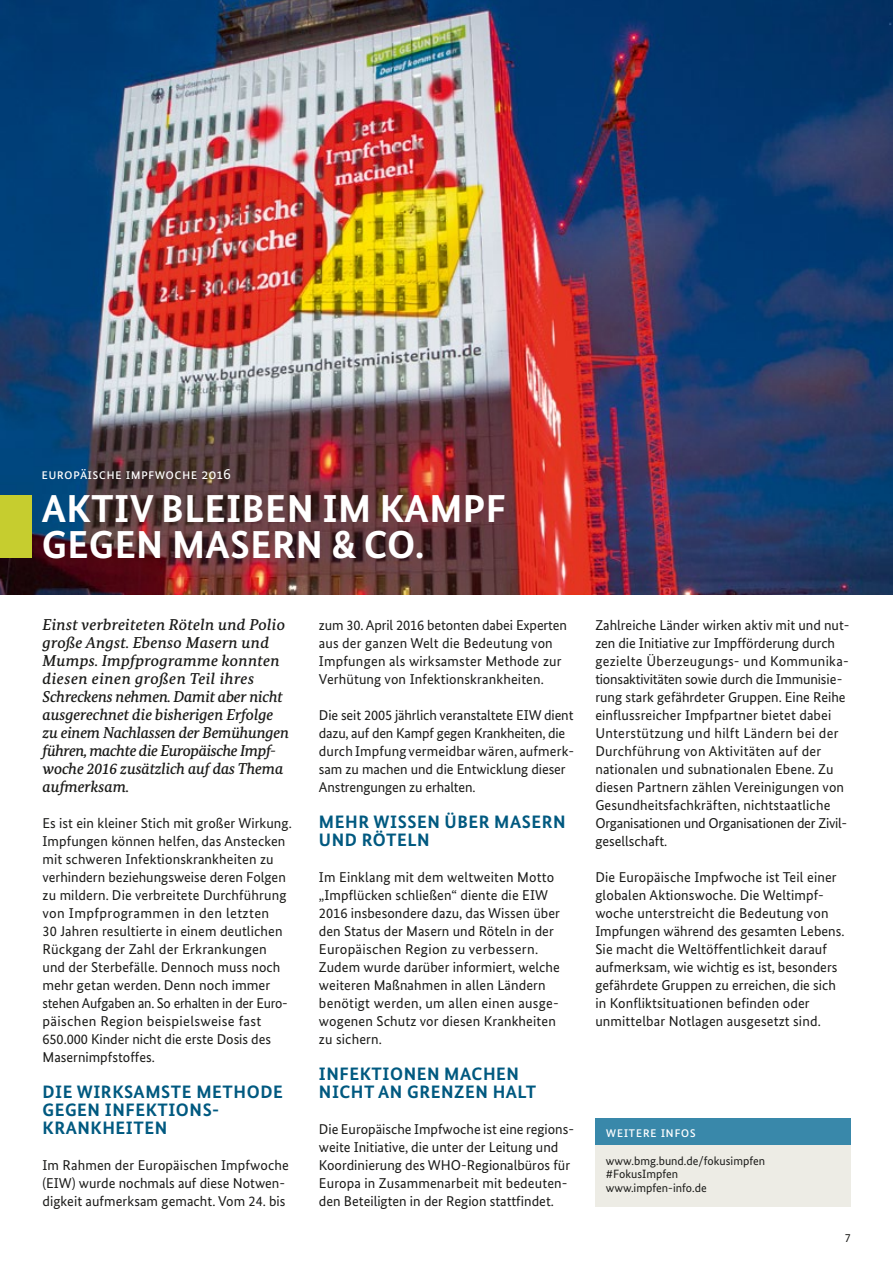
<style>
.page{position:relative;width:893px;height:1263px;background:#fff}
.page>*{position:absolute;margin:0;border:0;box-sizing:border-box;transform-origin:0 0}
.t1{font:700 39px/36px "Bundes Sans";letter-spacing:.01em;color:#fff}
.t2{font:700 18px/18px "Bundes Sans";letter-spacing:.03em;color:#005980}
.t3{font:italic 500 15.75px/18px "Bundes Serif";color:#1a1a18}
.t4{font:15px "Bundes Sans";letter-spacing:.02em;color:#fff}
.t5{font:14.25px/18px "Bundes Sans";letter-spacing:.005em;color:#1a1a18}
.t6{font:12px/13.5px "Bundes Sans";color:#1a1a18}
</style>
<div class="page">
<img style="left:0;top:0;width:893px;height:594px">
<div style="left:0;top:495px;width:32px;height:63px;background:#c6cd2f"></div>
<div style="left:595px;top:1118px;width:255px;height:27px;background:#3988aa"></div>
<div style="left:595px;top:1145px;width:255px;height:61px;background:#edece5"></div>
<p class="t4" style="left:41px;top:464px;width:191px">Europäische Impfwoche 2016</p>
<h1 class="t1" style="left:42px;top:490px;width:465px">AKTIV BLEIBEN IM KAMPF<br>GEGEN MASERN &amp; CO.</h1>
<p class="t3" style="left:43px;top:615px;width:248px">Einst verbreiteten Röteln und Polio große Angst. Ebenso Masern und<br>Mumps. Impfprogramme konnten diesen einen großen Teil ihres<br>Schreckens nehmen. Damit aber nicht ausgerechnet die bisherigen Erfolge zu einem Nachlassen der Bemühungen führen, machte die Europäische Impf-- woche 2016 zusätzlich auf das Thema aufmerksam.</p>
<p class="t5" style="left:43px;top:814px;width:251px">Es ist ein kleiner Stich mit großer Wirkung.<br>Impfungen können helfen, das Anstecken mit schweren Infektionskrankheiten zu verhindern beziehungsweise deren Folgen zu mildern. Die verbreitete Durchführung von Impfprogrammen in den letzten<br>30 Jahren resultierte in einem deutlichen Rückgang der Zahl der Erkrankungen und der Sterbefälle. Dennoch muss noch mehr getan werden. Denn noch immer stehen Aufgaben an. So erhalten in der Euro&shy;päischen Region beispielsweise fast 650.000 Kinder nicht die erste Dosis des Masernimpfstoffes.</p>
<p class="t2" style="left:43px;top:1083px;width:242px">DIE WIRKSAMSTE METHODE<br>GEGEN INFEKTIONS-<br>KRANKHEITEN</p>
<p class="t5" style="left:43px;top:1156px;width:248px">Im Rahmen der Europäischen Impfwoche (EIW) wurde nochmals auf diese Notwen&shy;digkeit aufmerksam gemacht. Vom 24. bis</p>
<p class="t5" style="left:319px;top:616px;width:250px">zum 30. April 2016 betonten dabei Experten aus der ganzen Welt die Bedeutung von Impfungen als wirksamster Methode zur Verhütung von Infektionskrankheiten.</p>
<p class="t5" style="left:319px;top:706px;width:257px">Die seit 2005 jährlich veranstaltete EIW dient dazu, auf den Kampf gegen Krankheiten, die durch Impfung vermeidbar wären, aufmerk&shy;sam zu machen und die Entwicklung dieser Anstrengungen zu erhalten.</p>
<p class="t2" style="left:319px;top:813px;width:248px">MEHR WISSEN ÜBER MASERN<br>UND RÖTELN</p>
<p class="t5" style="left:319px;top:868px;width:243px">Im Einklang mit dem weltweiten Motto „Impflücken schließen“ diente die EIW 2016 insbesondere dazu, das Wissen über den Status der Masern und Röteln in der Europäischen Region zu verbessern.<br>Zudem wurde darüber informiert, welche weiteren Maßnahmen in allen Ländern benötigt werden, um allen einen ausge&shy;wogenen Schutz vor diesen Krankheiten zu sichern.</p>
<p class="t2" style="left:319px;top:1065px;width:219px">INFEKTIONEN MACHEN<br>NICHT AN GRENZEN HALT</p>
<p class="t5" style="left:319px;top:1120px;width:257px">Die Europäische Impfwoche ist eine regions&shy;weite Initiative, die unter der Leitung und Koordinierung des WHO-Regionalbüros für Europa in Zusammenarbeit mit bedeuten&shy;den Beteiligten in der Region stattfindet.</p>
<p class="t5" style="left:595px;top:616px;width:256px">Zahlreiche Länder wirken aktiv mit und nut&shy;zen die Initiative zur Impfförderung durch gezielte Überzeugungs- und Kommunika&shy;tionsaktivitäten sowie durch die Immunisie&shy;rung stark gefährdeter Gruppen. Eine Reihe einflussreicher Impfpartner bietet dabei Unterstützung und hilft Ländern bei der Durchführung von Aktivitäten auf der nationalen und subnationalen Ebene. Zu diesen Partnern zählen Vereinigungen von Gesundheitsfachkräften, nichtstaatliche Organisationen und Organisationen der Zivil&shy;gesellschaft.</p>
<p class="t5" style="left:595px;top:868px;width:251px">Die Europäische Impfwoche ist Teil einer globalen Aktionswoche. Die Weltimpf&shy;woche unterstreicht die Bedeutung von Impfungen während des gesamten Lebens.<br>Sie macht die Weltöffentlichkeit darauf aufmerksam, wie wichtig es ist, besonders gefährdete Gruppen zu erreichen, die sich in Konfliktsituationen befinden oder unmittelbar Notlagen ausgesetzt sind.</p>
<p class="t4" style="left:606px;top:1123px;width:9px">WEITERE</p>
<p class="t4" style="left:661px;top:1123px;width:35px">INFOS</p>
<p class="t6" style="left:606px;top:1154px;width:161px">www.bmg.bund.de/fokusimpfen #FokusImpfen www.impfen-info.de</p>
<p class="t6" style="left:845px;top:1231px;width:7px">7</p>
</div>
